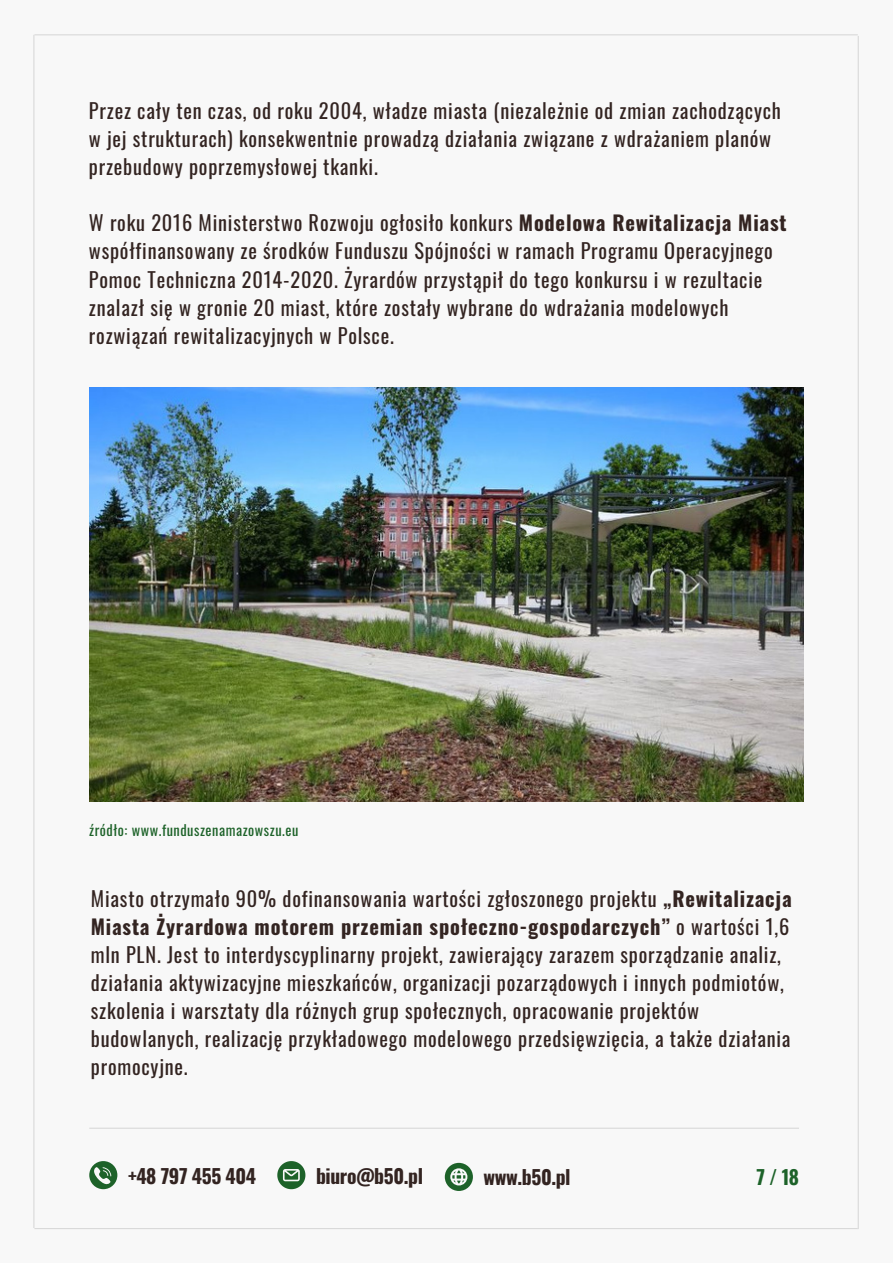
<style>
.page{position:relative;width:893px;height:1264px;background:#fff}
.page>*{position:absolute;margin:0;border:0;box-sizing:border-box;transform-origin:0 0}
.t1{font:20.4px/28px "Oswald";letter-spacing:.04em;color:#332421}
.t2{font:700 19.65px "Oswald";letter-spacing:-.02em;color:#332421}
.t3{font:700 19.65px "Oswald";color:#1d6229}
.t4{font:14.4px "Oswald";letter-spacing:.04em;color:#1d6229}
.s1{font-weight:700}
</style>
<div class="page">
<div style="left:0;top:0;width:892px;height:1262px;background:#f8f8f8"></div>
<hr style="left:34px;top:1227px;width:823px;height:2px;background:#d9d9d9">
<hr style="left:34px;top:34px;width:823px;height:1px;background:#d9d9d9">
<hr style="left:857px;top:36px;width:1px;height:1193px;background:#d9d9d9">
<hr style="left:33px;top:35px;width:1px;height:1192px;background:#d9d9d9">
<svg style="left:89px;top:1161px;width:28px;height:28px"></svg>
<svg style="left:445px;top:1162px;width:28px;height:28px"></svg>
<svg style="left:277px;top:1161px;width:28px;height:28px"></svg>
<hr style="left:89px;top:1127px;width:710px;height:1px;background:#d9d9d9">
<img style="left:89px;top:388px;width:714px;height:413px">
<p class="t1" style="left:89px;top:96px;width:693px">Przez cały ten czas, od roku 2004, władze miasta (niezależnie od zmian zachodzących w jej strukturach) konsekwentnie prowadzą działania związane z wdrażaniem planów przebudowy poprzemysłowej tkanki.</p>
<p class="t1" style="left:89px;top:208px;width:699px">W roku 2016 Ministerstwo Rozwoju ogłosiło konkurs <span class="s1">Modelowa Rewitalizacja Miast </span>współfinansowany ze środków Funduszu Spójności w ramach Programu Operacyjnego Pomoc Techniczna 2014-2020. Żyrardów przystąpił do tego konkursu i w rezultacie znalazł się w gronie 20 miast, które zostały wybrane do wdrażania modelowych rozwiązań rewitalizacyjnych w Polsce.</p>
<p class="t4" style="left:89px;top:818px;width:211px">źródło: www.funduszenamazowszu.eu</p>
<p class="t1" style="left:91px;top:883px;width:702px">Miasto otrzymało 90% dofinansowania wartości zgłoszonego projektu <span class="s1">„Rewitalizacja Miasta Żyrardowa motorem przemian społeczno-gospodarczych”</span> o wartości 1,6 mln PLN. Jest to interdyscyplinarny projekt, zawierający zarazem sporządzanie analiz, działania aktywizacyjne mieszkańców, organizacji pozarządowych i innych podmiotów, szkolenia i warsztaty dla różnych grup społecznych, opracowanie projektów budowlanych, realizację przykładowego modelowego przedsięwzięcia, a także działania promocyjne.</p>
<p class="t2" style="left:128px;top:1160px;width:130px">+48 797 455 404</p>
<p class="t2" style="left:316px;top:1160px;width:108px">biuro@b50.pl</p>
<p class="t2" style="left:483px;top:1161px;width:89px">www.b50.pl</p>
<p class="t3" style="left:756px;top:1161px;width:44px">7/18</p>
</div>
